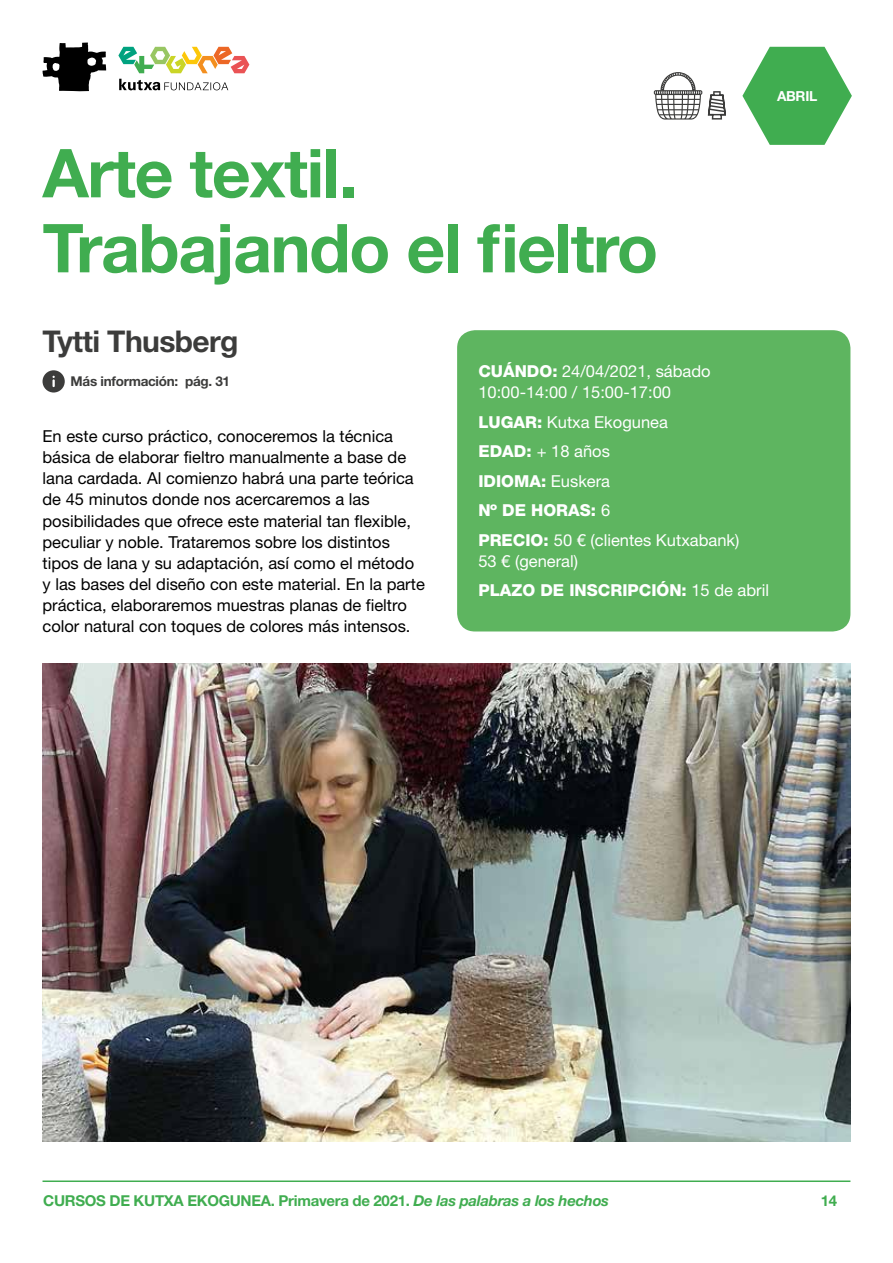
<style>
.page{position:relative;width:893px;height:1263px;background:#fff}
.page>*{position:absolute;margin:0;border:0;box-sizing:border-box;transform-origin:0 0}
.t1{font:700 67.5px/75px "Helvetica Neue LT Std";letter-spacing:-.02em;color:#40ad50}
.t2{font:700 30px "Helvetica Neue LT Std";letter-spacing:-.02em;color:#3c3c3b}
.t3{font:16.5px/21px "Helvetica Neue LT Std";color:#000}
.t4{font:16.5px/29.5px "Helvetica Neue LT Std";color:#fff}
.t5{font:700 15px "Helvetica Neue LT Std";letter-spacing:-.02em;color:#40ad50}
.t6{font:700 13.8px "Helvetica Neue LT Std";letter-spacing:-.02em;color:#fff}
.t7{font:700 13.5px "Helvetica Neue LT Std";letter-spacing:-.02em;color:#3c3c3b}
.s1{font-weight:800}
.s2{font-style:italic}
</style>
<div class="page">
<svg style="left:118px;top:47px;width:131px;height:26px"></svg>
<svg style="left:42px;top:42px;width:64px;height:49px"></svg>
<svg style="left:119px;top:79px;width:109px;height:11px"></svg>
<hr style="left:43px;top:1180px;width:807px;height:2px;background:#40ad50">
<svg style="left:742px;top:47px;width:110px;height:98px"></svg>
<div style="left:457px;top:330px;width:393px;height:301px;background:#5eb560;border-radius:18px"></div>
<img style="left:43px;top:663px;width:807px;height:479px">
<svg style="left:654px;top:72px;width:48px;height:48px"></svg>
<svg style="left:708px;top:91px;width:18px;height:29px"></svg>
<svg style="left:43px;top:370px;width:22px;height:22px"></svg>
<p class="t6" style="left:777px;top:87px;width:42px">ABRIL</p>
<h1 class="t1" style="left:43px;top:134px;width:617px">Arte textil.<br>Trabajando el fieltro</h1>
<h2 class="t2" style="left:43px;top:323px;width:198px">Tytti Thusberg</h2>
<p class="t7" style="left:71px;top:373px;width:161px">Más información: pág. 31</p>
<p class="t3" style="left:43px;top:426px;width:384px">En este curso práctico, conoceremos la técnica básica de elaborar fieltro manualmente a base de lana cardada. Al comienzo habrá una parte teórica de 45 minutos donde nos acercaremos a las posibilidades que ofrece este material tan flexible, peculiar y noble. Trataremos sobre los distintos tipos de lana y su adaptación, así como el método y las bases del diseño con este material. En la parte práctica, elaboraremos muestras planas de fieltro color natural con toques de colores más intensos.</p>
<p class="t4" style="left:478px;top:361px;width:234px;line-height:21px"><span class="s1">CUÁNDO:</span> 24/04/2021, sábado<br>10:00-14:00 / 15:00-17:00</p>
<p class="t4" style="left:478px;top:407px;width:263px"><span class="s1">LUGAR:</span> Kutxa Ekogunea<br><span class="s1">EDAD:</span> + 18 años<br><span class="s1">IDIOMA:</span> Euskera<br><span class="s1">Nº DE HORAS:</span> 6<br><span class="s1">PRECIO:</span> 50 € (clientes Kutxabank)</p>
<p class="t4" style="left:478px;top:546px;width:292px">53 € (general)<br><span class="s1">PLAZO DE INSCRIPCIÓN:</span> 15 de abril</p>
<p class="t5" style="left:43px;top:1191px;width:567px">CURSOS DE KUTXA EKOGUNEA. Primavera de 2021. <span class="s2">De las palabras a los hechos</span></p>
<p class="t5" style="left:821px;top:1191px;width:18px">14</p>
</div>
